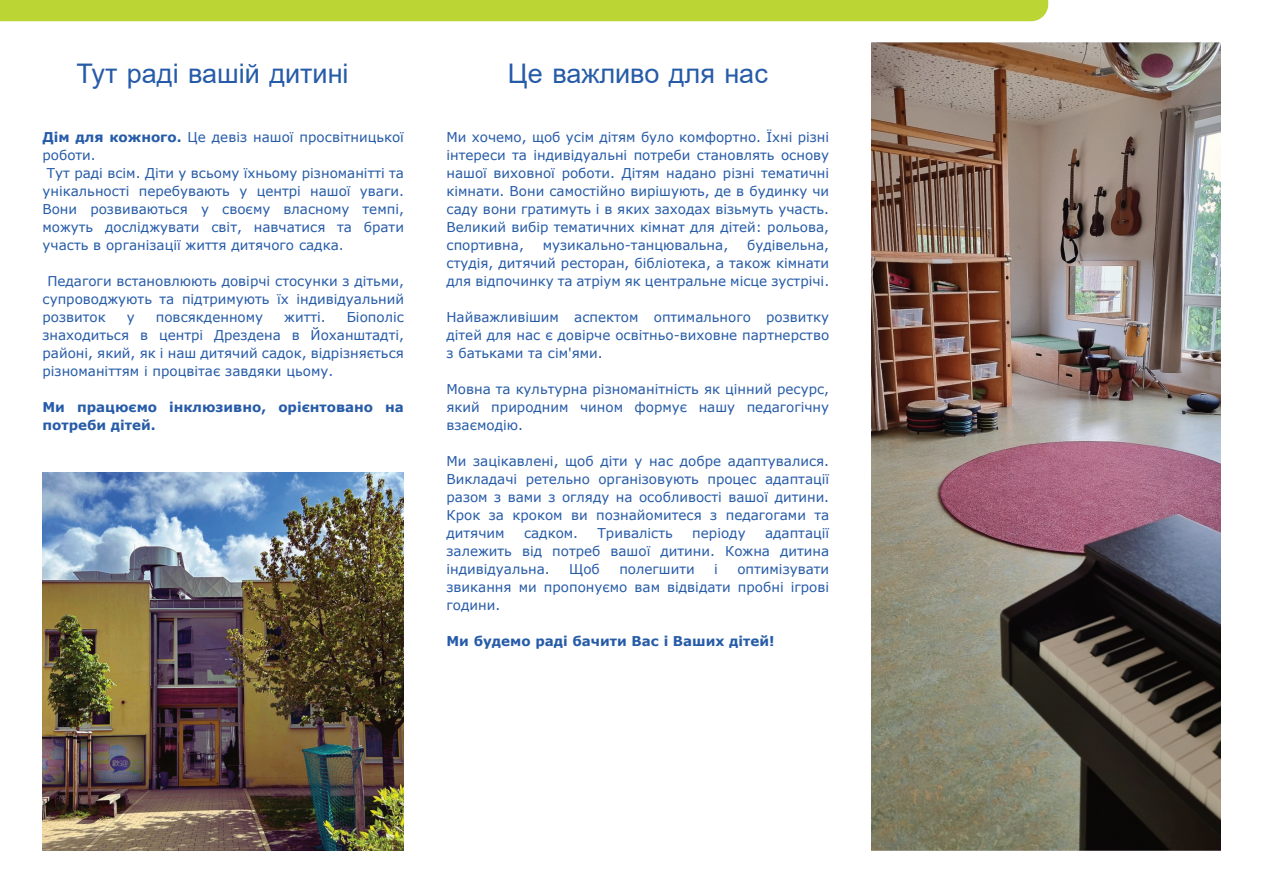
<style>
.page{position:relative;width:1263px;height:893px;background:#fff}
.page>*{position:absolute;margin:0;border:0;box-sizing:border-box;transform-origin:0 0}
.t1{font:27px "Arial";color:#265ba8}
.t2{font:13.5px/18px "Verdana";color:#265ba8;text-align:justify}
.t3{font:700 13.5px/18px "Verdana";color:#265ba8}
.s1{font-weight:700}
</style>
<div class="page">
<img style="left:872px;top:43px;width:348px;height:807px">
<img style="left:43px;top:472px;width:361px;height:378px">
<div style="left:0;top:0;width:1048px;height:21px;background:#bbd535"></div>
<h1 class="t1" style="left:77px;top:64px;width:273px">Тут раді вашій дитині</h1>
<p class="t2" style="left:43px;top:129px;width:363px"><span class="s1">Дім для кожного.</span> Це девіз нашої просвітницької</p>
<p class="t2" style="left:43px;top:147px;width:55px">роботи.</p>
<p class="t2" style="left:47px;top:165px;width:359px">Тут раді всім. Діти у всьому їхньому різноманітті та</p>
<p class="t2" style="left:43px;top:183px;width:363px">унікальності перебувають у центрі нашої уваги.</p>
<p class="t2" style="left:43px;top:201px;width:363px">Вони розвиваються у своєму власному темпі,</p>
<p class="t2" style="left:43px;top:219px;width:363px">можуть досліджувати світ, навчатися та брати</p>
<p class="t2" style="left:43px;top:237px;width:303px">участь в організації життя дитячого садка.</p>
<p class="t2" style="left:43px;top:273px;width:363px;text-indent:5px">Педагоги встановлюють довірчі стосунки з дітьми, супроводжують та підтримують їх індивідуальний розвиток</p>
<p class="t2" style="left:43px;top:309px;width:363px;text-indent:304px">Біополіс знаходиться в центрі Дрездена в Йоханштадті, районі, який, як і наш дитячий садок, відрізняється різноманіттям і процвітає завдяки цьому.</p>
<p class="t3" style="left:43px;top:399px;width:363px">Ми працюємо інклюзивно, орієнтовано на потреби дітей.</p>
<p class="t2" style="left:127px;top:309px;width:9px">у</p>
<p class="t2" style="left:156px;top:309px;width:109px">повсякденному</p>
<p class="t2" style="left:284px;top:309px;width:43px">житті.</p>
<h1 class="t1" style="left:508px;top:64px;width:261px">Це важливо для нас</h1>
<p class="t2" style="left:446px;top:129px;width:384px">Ми хочемо, щоб усім дітям було комфортно. Їхні різні інтереси та індивідуальні потреби становлять основу нашої виховної роботи. Дітям надано різні тематичні кімнати. Вони самостійно вирішують, де в будинку чи саду вони гратимуть і в яких заходах візьмуть участь.<br>Великий вибір тематичних кімнат для дітей: рольова, спортивна,</p>
<p class="t2" style="left:446px;top:237px;width:384px;text-indent:301px">будівельна, студія, дитячий ресторан, бібліотека, а також кімнати для відпочинку та атріум як центральне місце зустрічі.</p>
<p class="t2" style="left:446px;top:309px;width:384px">Найважливішим аспектом оптимального розвитку дітей для нас є довірче освітньо-виховне партнерство з батьками та сім'ями.</p>
<p class="t2" style="left:446px;top:381px;width:384px">Мовна та культурна різноманітність як цінний ресурс, який природним чином формує нашу педагогічну взаємодію.</p>
<p class="t2" style="left:446px;top:453px;width:384px">Ми зацікавлені, щоб діти у нас добре адаптувалися.<br>Викладачі ретельно організовують процес адаптації разом з вами з огляду на особливості вашої дитини.<br>Крок за кроком ви познайомитеся з педагогами та дитячим</p>
<p class="t2" style="left:543px;top:237px;width:187px">музикально-танцювальна,</p>
<p class="t2" style="left:446px;top:525px;width:384px;text-indent:319px">адаптації залежить від потреб вашої дитини. Кожна дитина індивідуальна.</p>
<p class="t2" style="left:524px;top:525px;width:56px">садком.</p>
<p class="t2" style="left:598px;top:525px;width:77px">Тривалість</p>
<p class="t2" style="left:692px;top:525px;width:55px">періоду</p>
<p class="t2" style="left:569px;top:561px;width:32px">Щоб</p>
<p class="t2" style="left:619px;top:561px;width:77px">полегшити</p>
<p class="t2" style="left:714px;top:561px;width:5px">і</p>
<p class="t2" style="left:446px;top:561px;width:384px;text-indent:291px">оптимізувати звикання ми пропонуємо вам відвідати пробні ігрові години.</p>
<p class="t3" style="left:446px;top:633px;width:330px">Ми будемо раді бачити Вас і Ваших дітей!</p>
</div>
